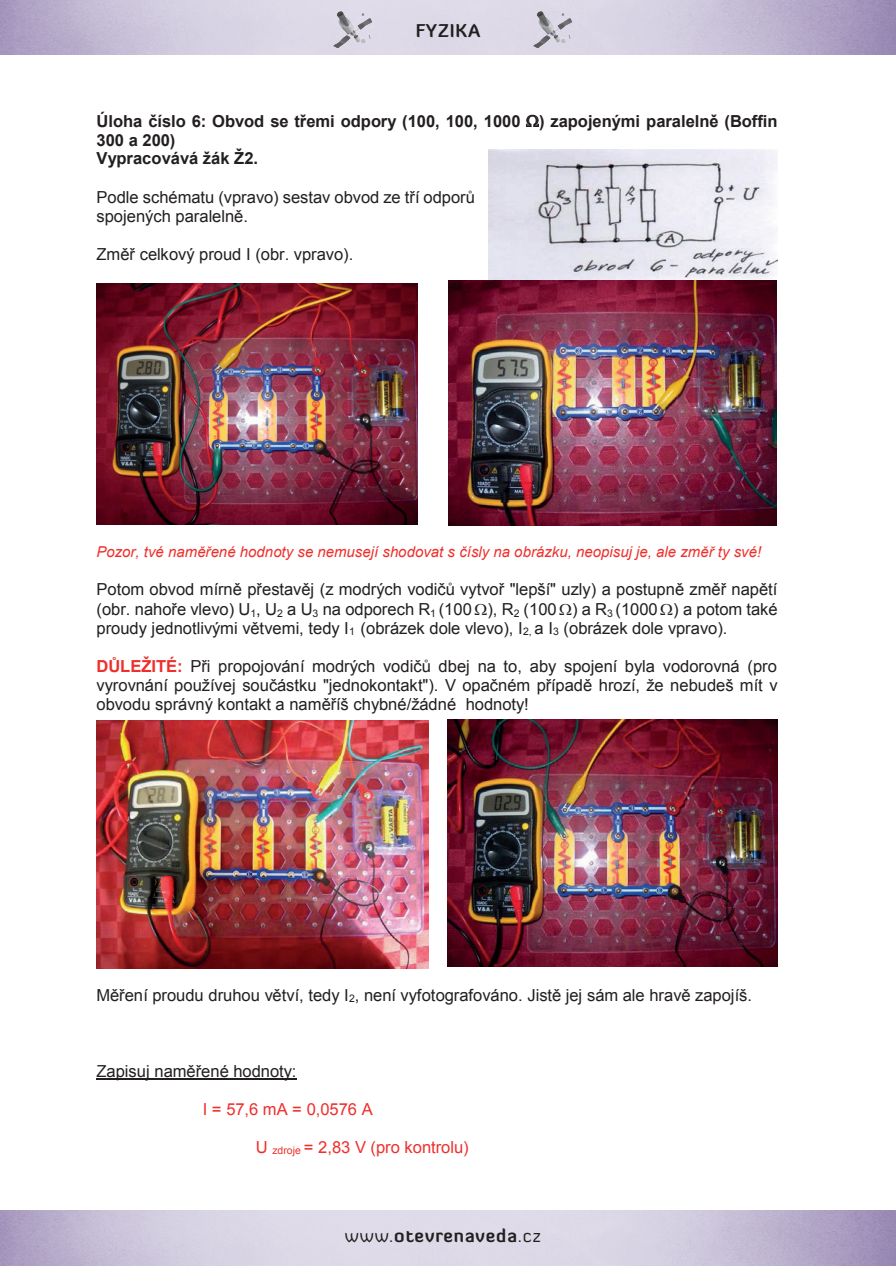
<style>
.page{position:relative;width:896px;height:1266px;background:#fff}
.page>*{position:absolute;margin:0;border:0;box-sizing:border-box;transform-origin:0 0}
.t1{font:700 18px "Diavlo";letter-spacing:.05em;color:#231f20}
.t2{font:16.5px/19.6px "Arial";color:#231f20;text-align:justify}
.t3{font:700 16.5px/19px "Arial";color:#231f20}
.t4{font:16.5px "Arial";color:#ee2f2c}
.t5{font:italic 15px "Arial";color:#ee2f2c}
.s1{font-weight:700;color:#ee2f2c}
.s2{font-weight:400}
</style>
<div class="page">
<img style="left:327px;top:1px;width:52px;height:49px">
<img style="left:528px;top:1px;width:52px;height:49px">
<hr style="left:96px;top:1078px;width:200px;height:1px;background:#231f20">
<img style="left:488px;top:150px;width:289px;height:129px">
<img style="left:448px;top:280px;width:328px;height:245px">
<img style="left:96px;top:720px;width:332px;height:248px">
<img style="left:447px;top:719px;width:330px;height:247px">
<img style="left:96px;top:283px;width:322px;height:241px">
<svg style="left:526px;top:115px;width:12px;height:12px"></svg>
<p class="t1" style="left:415px;top:19px;width:66px">FYZIKA</p>
<p class="t3" style="left:96px;top:112px;width:682px">Úloha číslo 6: Obvod se třemi odpory (100, 100, 1000 ) zapojenými paralelně (Boffin<br>300 a 200)<br>Vypracovává žák Ž2.</p>
<p class="t2" style="left:96px;top:187px;width:380px;line-height:18.9px">Podle schématu (vpravo) sestav obvod ze tří odporů spojených paralelně.</p>
<p class="t2" style="left:96px;top:244px;width:258px">Změř celkový proud I (obr. vpravo).</p>
<p class="t5" style="left:96px;top:542px;width:666px">Pozor, tvé naměřené hodnoty se nemusejí shodovat s čísly na obrázku, neopisuj je, ale změř ty své!</p>
<p class="t2" style="left:96px;top:579px;width:682px">Potom obvod mírně přestavěj (z modrých vodičů vytvoř "lepší" uzly) a postupně změř napětí (obr. nahoře vlevo) U<sub>1</sub>, U<sub>2</sub> a U<sub>3</sub> na odporech R<sub>1</sub> (100 ), R<sub>2</sub> (100 ) a R<sub>3</sub> (1000 ) a potom také proudy jednotlivými větvemi, tedy I<sub>1</sub> (obrázek dole vlevo), I<sub>2,</sub> a I<sub>3</sub> (obrázek dole vpravo).</p>
<p class="t2" style="left:96px;top:656px;width:682px;line-height:19px"><span class="s1">DŮLEŽITÉ:</span> Při propojování modrých vodičů dbej na to, aby spojení byla vodorovná (pro vyrovnání používej součástku "jednokontakt"). V opačném případě hrozí, že nebudeš mít v obvodu správný kontakt a naměříš chybné/žádné hodnoty!</p>
<p class="t2" style="left:96px;top:985px;width:656px">Měření proudu druhou větví, tedy I<sub>2</sub>, není vyfotografováno. Jistě jej sám ale hravě zapojíš.</p>
<p class="t2" style="left:96px;top:1061px;width:201px">Zapisuj naměřené hodnoty:</p>
<p class="t4" style="left:203px;top:1098px;width:171px">I = 57,6 mA = 0,0576 A</p>
<p class="t4" style="left:256px;top:1136px;width:214px">U <sub>zdroje</sub> = 2,83 V (pro kontrolu)</p>
<p class="t1" style="left:345px;top:1223px;width:197px"><span class="s2">www.</span>otevrenaveda<span class="s2">.cz</span></p>
</div>
